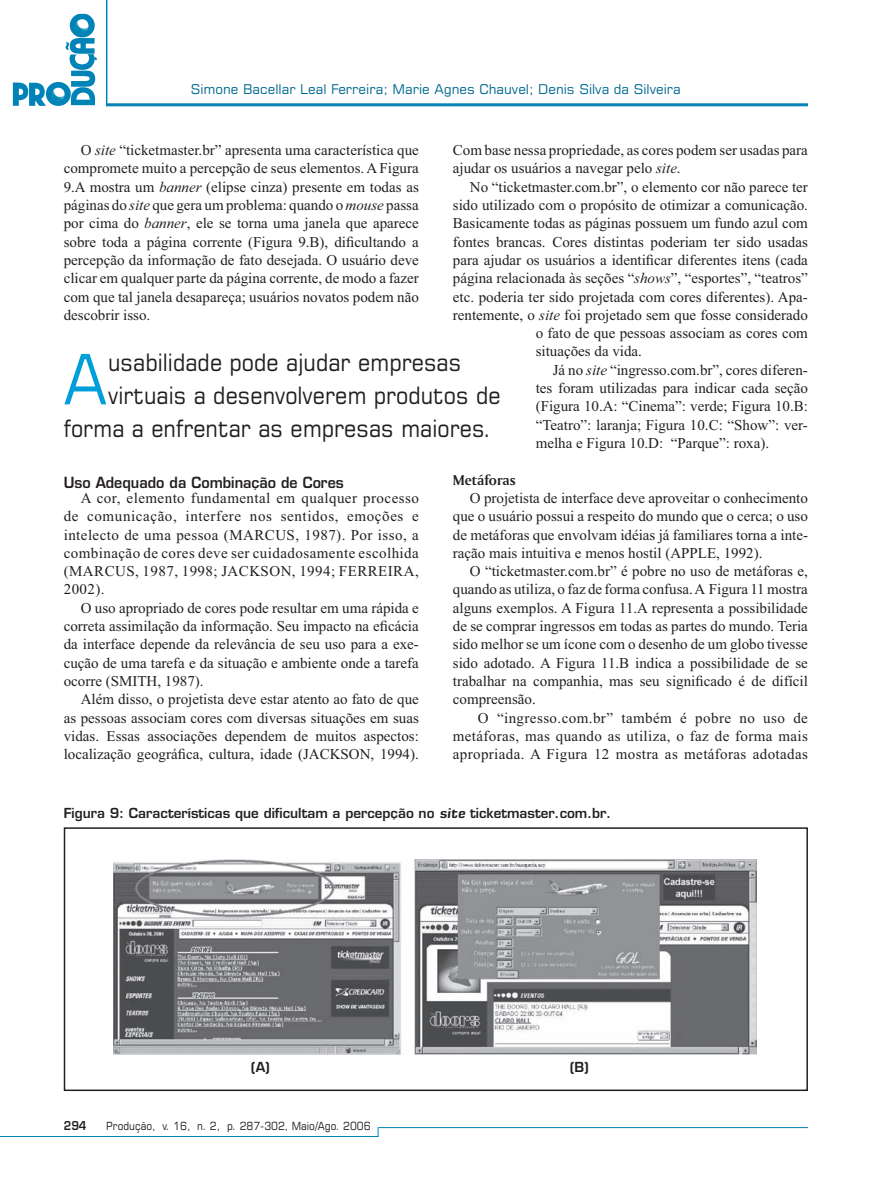
<style>
.page{position:relative;width:893px;height:1191px;background:#fff}
.page>*{position:absolute;margin:0;border:0;box-sizing:border-box;transform-origin:0 0}
.t1{font:69.3px "Square 721 BT";color:#009fda;scale:.9 1}
.t2{font:24px "Square 721 BT";color:#231f20;scale:.9 1}
.t3{font:15px/18.3px "Times";color:#231f20;text-align:justify}
.t4{font:15px/15.3px "Times";letter-spacing:.03em;color:#231f20}
.t5{font:15px "Times";letter-spacing:.025em;color:#231f20}
.t6{font:15px "Times";letter-spacing:.04em;color:#231f20}
.t7{font:15px "Amerigo BT Bold A";color:#231f20}
.t8{font:13.5px "Square 721 Dm Normal";color:#231f20}
.t9{font:13.5px "Square 721 BT";color:#006991}
.t10{font:12px "Square 721 Dm Normal";color:#231f20;scale:.9 1}
.t11{font:11.25px "Square 721 BT";color:#231f20;scale:.9 1}
.s1{font-style:italic}
.s2{font-family:"Square 721 Dm Normal"}
.s3{font-family:"Square 721 Dm";font-style:italic}
</style>
<div class="page">
<hr style="left:107px;top:103px;width:701px;height:3px;background:#0083b6">
<hr style="left:106px;top:0;width:1px;height:106px;background:#0083b6">
<hr style="left:378px;top:1127px;width:430px;height:1px;background:#0083b6">
<svg style="left:13px;top:13px;width:84px;height:93px"></svg>
<hr style="left:0;top:1136px;width:378px;height:1px;background:#0083b6">
<img style="left:113px;top:859px;width:644px;height:195px">
<div style="left:64px;top:827px;width:744px;height:264px;border:2px solid #231f20"></div>
<p class="t9" style="left:191px;top:84px;width:492px">Simone Bacellar Leal Ferreira; Marie Agnes Chauvel; Denis Silva da Silveira</p>
<p class="t3" style="left:453px;top:142px;width:357px">Com base nessa propriedade, as cores podem ser usadas para</p>
<p class="t3" style="left:453px;top:161px;width:229px">ajudar os usuários a navegar pelo <span class="s1">site</span>.</p>
<p class="t3" style="left:470px;top:179px;width:340px">No “ticketmaster.com.br”, o elemento cor não parece ter</p>
<p class="t3" style="left:453px;top:197px;width:357px">sido utilizado com o propósito de otimizar a comunicação.</p>
<p class="t3" style="left:453px;top:215px;width:357px">Basicamente todas as páginas possuem um fundo azul com</p>
<p class="t3" style="left:453px;top:234px;width:357px">fontes brancas. Cores distintas poderiam ter sido usadas</p>
<p class="t3" style="left:453px;top:252px;width:357px">para ajudar os usuários a identificar diferentes itens (cada</p>
<p class="t3" style="left:453px;top:270px;width:357px">página relacionada às seções “<span class="s1">shows</span>”, “esportes”, “teatros”</p>
<p class="t3" style="left:453px;top:289px;width:357px">etc. poderia ter sido projetada com cores diferentes). Apa-</p>
<p class="t3" style="left:453px;top:307px;width:357px">rentemente, o <span class="s1">site</span> foi projetado sem que fosse considerado</p>
<p class="t3" style="left:536px;top:325px;width:274px">o fato de que pessoas associam as cores com</p>
<p class="t3" style="left:536px;top:344px;width:108px">situações da vida.</p>
<p class="t3" style="left:553px;top:362px;width:257px">Já no <span class="s1">site</span> “ingresso.com.br”, cores diferen-</p>
<p class="t3" style="left:536px;top:380px;width:274px">tes foram utilizadas para indicar cada seção</p>
<p class="t3" style="left:536px;top:398px;width:274px">(Figura 10.A: “Cinema”: verde; Figura 10.B:</p>
<p class="t3" style="left:536px;top:417px;width:274px">“Teatro”: laranja; Figura 10.C: “Show”: ver-</p>
<p class="t3" style="left:536px;top:435px;width:235px">melha e Figura 10.D: “Parque”: roxa).</p>
<p class="t7" style="left:453px;top:474px;width:64px">Metáforas</p>
<p class="t3" style="left:470px;top:490px;width:340px">O projetista de interface deve aproveitar o conhecimento</p>
<p class="t3" style="left:453px;top:508px;width:357px">que o usuário possui a respeito do mundo que o cerca; o uso</p>
<p class="t3" style="left:453px;top:527px;width:357px">de metáforas que envolvam idéias já familiares torna a inte-</p>
<p class="t3" style="left:453px;top:545px;width:311px">ração mais intuitiva e menos hostil (APPLE, 1992).</p>
<p class="t3" style="left:470px;top:563px;width:340px">O “ticketmaster.com.br” é pobre no uso de metáforas e,</p>
<p class="t3" style="left:453px;top:581px;width:357px">quando as utiliza, o faz de forma confusa. A Figura 11 mostra</p>
<p class="t3" style="left:453px;top:600px;width:357px">alguns exemplos. A Figura 11.A representa a possibilidade</p>
<p class="t3" style="left:453px;top:618px;width:357px">de se comprar ingressos em todas as partes do mundo. Teria</p>
<p class="t3" style="left:453px;top:636px;width:357px">sido melhor se um ícone com o desenho de um globo tivesse</p>
<p class="t3" style="left:453px;top:655px;width:357px">sido adotado. A Figura 11.B indica a possibilidade de se</p>
<p class="t3" style="left:453px;top:673px;width:357px">trabalhar na companhia, mas seu significado é de difícil</p>
<p class="t3" style="left:453px;top:691px;width:84px">compreensão.</p>
<p class="t4" style="left:478px;top:711px;width:332px">O “ingresso.com.br” também é pobre no uso de</p>
<p class="t5" style="left:453px;top:730px;width:357px">metáforas, mas quando as utiliza, o faz de forma mais</p>
<p class="t5" style="left:453px;top:748px;width:357px">apropriada. A Figura 12 mostra as metáforas adotadas</p>
<p class="t3" style="left:64px;top:142px;width:357px;text-indent:17px">O <span class="s1">site</span> “ticketmaster.br” apresenta uma característica que compromete muito a percepção de seus elementos. A Figura 9.A mostra um <span class="s1">banner</span> (elipse cinza) presente em todas as páginas do <span class="s1">site</span> que gera um problema: quando o <span class="s1">mouse</span> passa por cima do <span class="s1">banner</span>, ele se torna uma janela que aparece sobre toda a página corrente (Figura 9.B), dificultando a percepção da informação de fato desejada. O usuário deve clicar em qualquer parte da página corrente, de modo a fazer com que tal janela desapareça; usuários novatos podem não descobrir isso.</p>
<p class="t1" style="left:64px;top:354px;width:49px">A</p>
<p class="t2" style="left:108px;top:354px;width:394px">usabilidade pode ajudar empresas</p>
<p class="t2" style="left:108px;top:387px;width:438px">virtuais a desenvolverem produtos de</p>
<p class="t2" style="left:64px;top:420px;width:477px">forma a enfrentar as empresas maiores.</p>
<p class="t4" style="left:81px;top:476px;width:340px;text-indent:-17px"><span class="s2">Uso Adequado da Combinação de Cores<br></span>A cor, elemento fundamental em qualquer processo</p>
<p class="t6" style="left:64px;top:511px;width:357px">de comunicação, interfere nos sentidos, emoções e</p>
<p class="t4" style="left:64px;top:528px;width:357px">intelecto de uma pessoa (MARCUS, 1987). Por isso, a</p>
<p class="t4" style="left:64px;top:546px;width:357px">combinação de cores deve ser cuidadosamente escolhida</p>
<p class="t4" style="left:64px;top:565px;width:357px">(MARCUS, 1987, 1998; JACKSON, 1994; FERREIRA,</p>
<p class="t3" style="left:64px;top:581px;width:42px">2002).</p>
<p class="t3" style="left:81px;top:600px;width:340px">O uso apropriado de cores pode resultar em uma rápida e</p>
<p class="t3" style="left:64px;top:618px;width:357px">correta assimilação da informação. Seu impacto na eficácia</p>
<p class="t3" style="left:64px;top:636px;width:357px">da interface depende da relevância de seu uso para a exe-</p>
<p class="t3" style="left:64px;top:655px;width:357px">cução de uma tarefa e da situação e ambiente onde a tarefa</p>
<p class="t3" style="left:64px;top:673px;width:141px">ocorre (SMITH, 1987).</p>
<p class="t3" style="left:81px;top:691px;width:340px">Além disso, o projetista deve estar atento ao fato de que</p>
<p class="t3" style="left:64px;top:710px;width:357px">as pessoas associam cores com diversas situações em suas</p>
<p class="t3" style="left:64px;top:728px;width:357px">vidas. Essas associações dependem de muitos aspectos:</p>
<p class="t3" style="left:64px;top:746px;width:357px">localização geográfica, cultura, idade (JACKSON, 1994).</p>
<p class="t8" style="left:64px;top:807px;width:549px">Figura 9: Características que dificultam a percepção no <span class="s3">site</span> ticketmaster.com.br.</p>
<p class="t8" style="left:251px;top:1062px;width:20px">(A)</p>
<p class="t8" style="left:570px;top:1062px;width:21px">(B)</p>
<p class="t10" style="left:64px;top:1121px;width:27px">294</p>
<p class="t11" style="left:106px;top:1121px;width:295px">Produção, v. 16, n. 2, p. 287-302, Maio/Ago. 2006</p>
</div>
